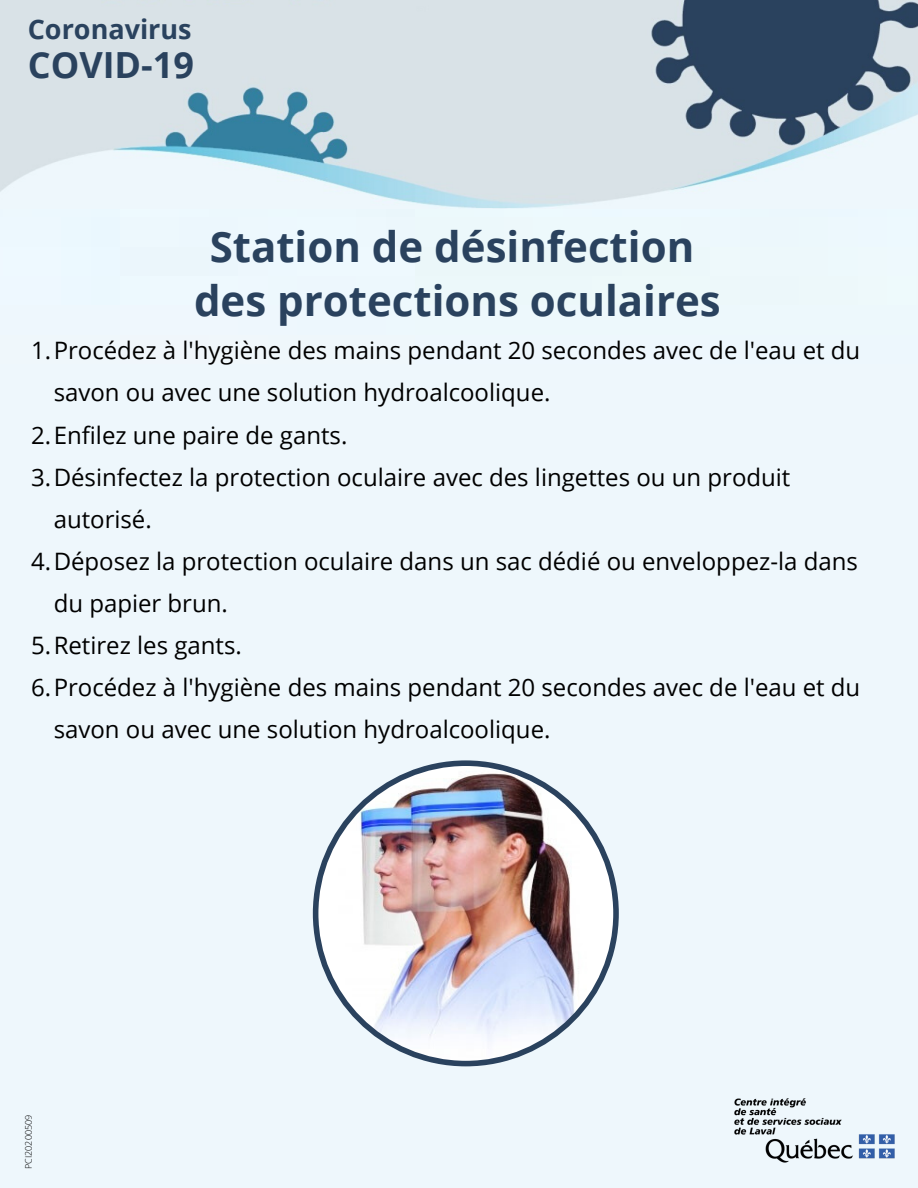
<style>
.page{position:relative;width:918px;height:1188px;background:#fff}
.page>*{position:absolute;margin:0;border:0;box-sizing:border-box;transform-origin:0 0}
.t1{font:700 42px/53.8px "Open Sans";color:#2a425e;text-align:center}
.t2{font:700 36px "Open Sans";color:#2a425e}
.t3{font:700 27px "Open Sans";color:#2a425e}
.t4{font:24px "Open Sans";color:#000}
.t5{font:300 9px "Open Sans";color:#000}
</style>
<div class="page">
<img style="left:0;top:0;width:918px;height:208px">
<img style="left:720px;top:1084px;width:190px;height:90px">
<img style="left:313px;top:760px;width:306px;height:306px">
<p class="t3" style="left:28px;top:10px;width:165px">Coronavirus</p>
<h2 class="t2" style="left:28px;top:40px;width:168px">COVID-19</h2>
<h1 class="t1" style="left:194px;top:219px;width:528px">Station de désinfection des protections oculaires</h1>
<p class="t4" style="left:31px;top:334px;width:831px">1.Procédez à l'hygiène des mains pendant 20 secondes avec de l'eau et du</p>
<p class="t4" style="left:54px;top:376px;width:498px">savon ou avec une solution hydroalcoolique.</p>
<p class="t4" style="left:31px;top:418px;width:318px">2.Enfilez une paire de gants.</p>
<p class="t4" style="left:31px;top:460px;width:761px">3.Désinfectez la protection oculaire avec des lingettes ou un produit</p>
<p class="t4" style="left:54px;top:502px;width:100px">autorisé.</p>
<p class="t4" style="left:31px;top:544px;width:828px">4.Déposez la protection oculaire dans un sac dédié ou enveloppez-la dans</p>
<p class="t4" style="left:54px;top:586px;width:176px">du papier brun.</p>
<p class="t4" style="left:31px;top:628px;width:212px">5.Retirez les gants.</p>
<p class="t4" style="left:31px;top:670px;width:831px">6.Procédez à l'hygiène des mains pendant 20 secondes avec de l'eau et du</p>
<p class="t4" style="left:54px;top:712px;width:498px">savon ou avec une solution hydroalcoolique.</p>
<p class="t5" style="left:22px;top:1169px;width:56px;rotate:-90deg">PCI20200509</p>
</div>
